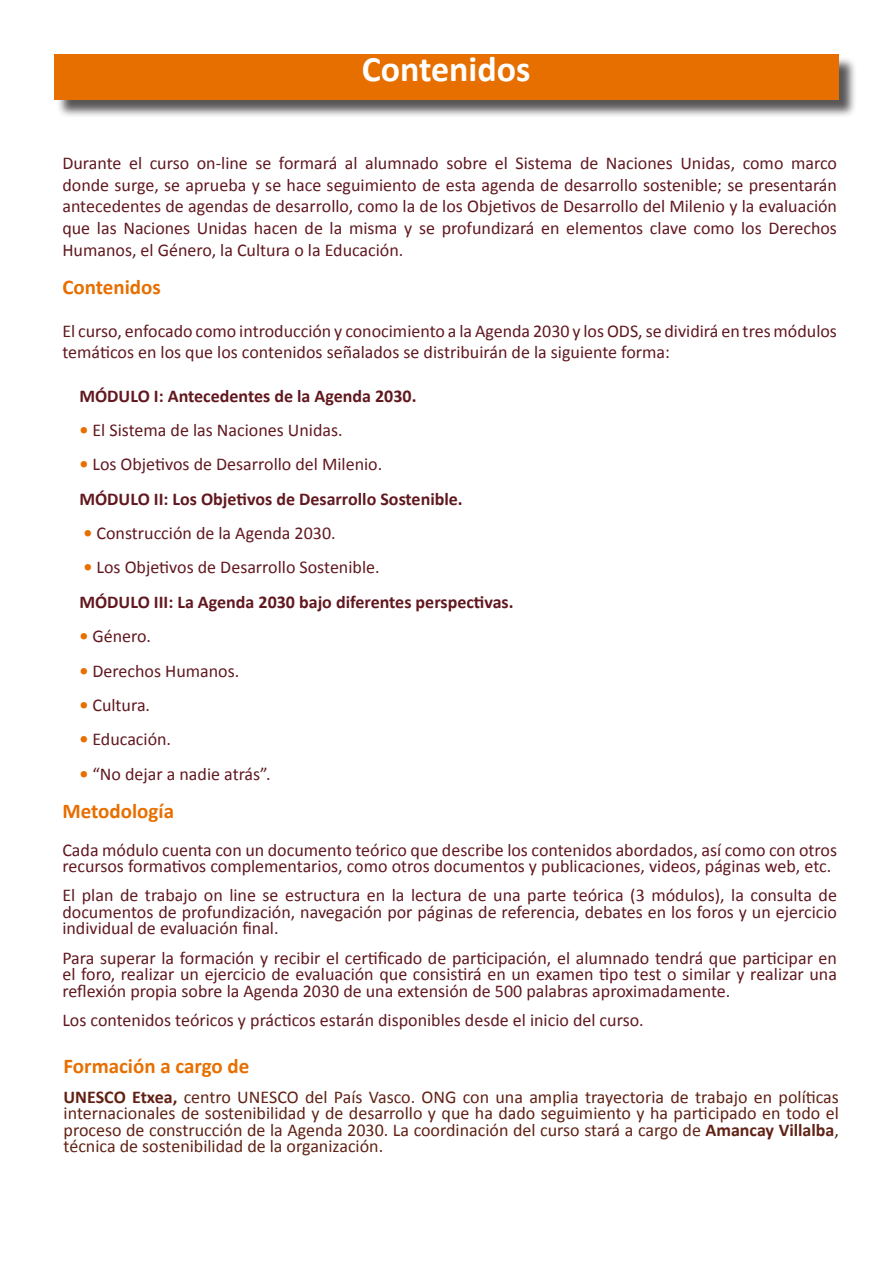
<style>
.page{position:relative;width:893px;height:1263px;background:#fff}
.page>*{position:absolute;margin:0;border:0;box-sizing:border-box;transform-origin:0 0}
.t1{font:700 36px "Calibri";color:#fff}
.t2{font:700 21px "Calibri";color:#e76f00}
.t3{font:18px/21.6px "Calibri";color:#61181f;text-align:justify}
.t4{font:18px/16.5px "Calibri";color:#612215;text-align:justify}
.t5{font:700 18px "Calibri";color:#61181f}
.s1{font-weight:700;color:#e76f00}
.s2{font-weight:700}
</style>
<div class="page">
<div style="left:56px;top:56px;width:801px;height:62px;background:#231f20;opacity:.75"></div>
<div style="left:54px;top:54px;width:784px;height:46px;background:#e76f00"></div>
<p class="t1" style="left:362px;top:46px;width:170px">Contenidos</p>
<p class="t3" style="left:62px;top:153px;width:776px">Durante el curso on-line se formará al alumnado sobre el Sistema de Naciones Unidas, como marco donde surge, se aprueba y se hace seguimiento de esta agenda de desarrollo sostenible; se presentarán antecedentes de agendas de desarrollo, como la de los Objetivos de Desarrollo del Milenio y la evaluación que las Naciones Unidas hacen de la misma y se profundizará en elementos clave como los Derechos Humanos, el Género, la Cultura o la Educación.</p>
<p class="t2" style="left:62px;top:273px;width:100px">Contenidos</p>
<p class="t3" style="left:62px;top:320px;width:776px">El curso, enfocado como introducción y conocimiento a la Agenda 2030 y los ODS, se dividirá en tres módulos temáticos en los que los contenidos señalados se distribuirán de la siguiente forma:</p>
<p class="t5" style="left:79px;top:384px;width:339px">MÓDULO I: Antecedentes de la Agenda 2030.</p>
<p class="t3" style="left:79px;top:419px;width:265px"><span class="s1">•</span> El Sistema de las Naciones Unidas.</p>
<p class="t3" style="left:79px;top:454px;width:304px"><span class="s1">•</span> Los Objetivos de Desarrollo del Milenio.</p>
<p class="t5" style="left:79px;top:487px;width:385px">MÓDULO II: Los Objetivos de Desarrollo Sostenible.</p>
<p class="t3" style="left:83px;top:522px;width:254px"><span class="s1">•</span> Construcción de la Agenda 2030.</p>
<p class="t3" style="left:83px;top:557px;width:298px"><span class="s1">•</span> Los Objetivos de Desarrollo Sostenible.</p>
<p class="t5" style="left:79px;top:590px;width:436px">MÓDULO III: La Agenda 2030 bajo diferentes perspectivas.</p>
<p class="t3" style="left:79px;top:625px;width:73px"><span class="s1">•</span> Género.</p>
<p class="t3" style="left:79px;top:660px;width:161px"><span class="s1">•</span> Derechos Humanos.</p>
<p class="t3" style="left:79px;top:694px;width:72px"><span class="s1">•</span> Cultura.</p>
<p class="t3" style="left:79px;top:728px;width:93px"><span class="s1">•</span> Educación.</p>
<p class="t3" style="left:79px;top:763px;width:193px"><span class="s1">•</span> “No dejar a nadie atrás”.</p>
<p class="t2" style="left:62px;top:797px;width:113px">Metodología</p>
<p class="t3" style="left:62px;top:841px;width:776px;line-height:16.5px">Cada módulo cuenta con un documento teórico que describe los contenidos abordados, así como con otros recursos formativos complementarios, como otros documentos y publicaciones, videos, páginas web, etc.</p>
<p class="t3" style="left:62px;top:887px;width:776px;line-height:16.5px">El plan de trabajo on line se estructura en la lectura de una parte teórica (3 módulos), la consulta de documentos de profundización, navegación por páginas de referencia, debates en los foros y un ejercicio individual de evaluación final.</p>
<p class="t3" style="left:62px;top:949px;width:776px;line-height:16.5px">Para superar la formación y recibir el certificado de participación, el alumnado tendrá que participar en el foro, realizar un ejercicio de evaluación que consistirá en un examen tipo test o similar y realizar una reflexión propia sobre la Agenda 2030 de una extensión de 500 palabras aproximadamente.</p>
<p class="t3" style="left:62px;top:1009px;width:583px">Los contenidos teóricos y prácticos estarán disponibles desde el inicio del curso.</p>
<p class="t2" style="left:64px;top:1053px;width:187px">Formación a cargo de</p>
<p class="t4" style="left:64px;top:1089px;width:777px"><span class="s2">UNESCO Etxea,</span> centro UNESCO del País Vasco. ONG con una amplia trayectoria de trabajo en políticas internacionales de sostenibilidad y de desarrollo y que ha dado seguimiento y ha participado en todo el proceso de construcción de la Agenda 2030. La coordinación del curso stará a cargo de <span class="s2">Amancay Villalba</span>, técnica de sostenibilidad de la organización.</p>
</div>
